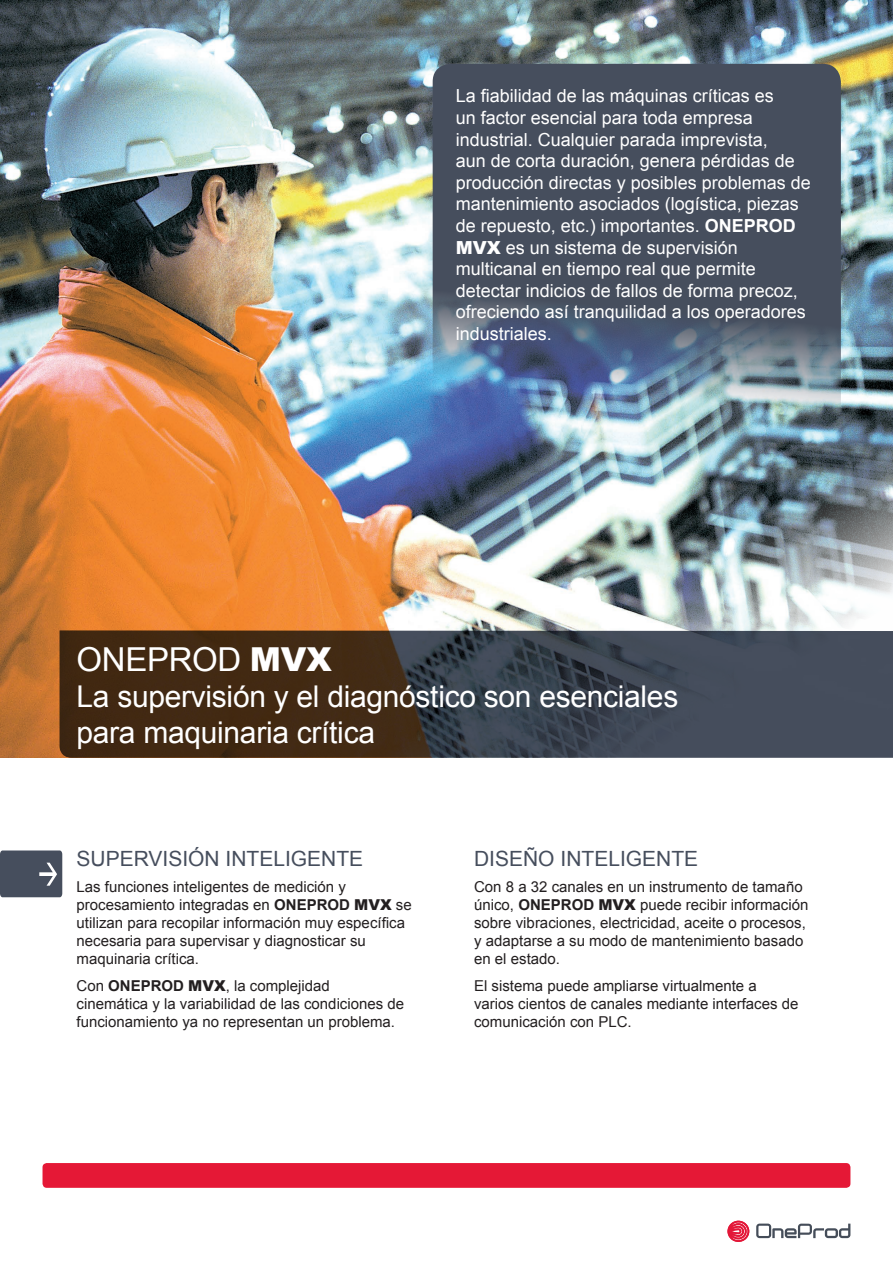
<style>
.page{position:relative;width:893px;height:1263px;background:#fff}
.page>*{position:absolute;margin:0;border:0;box-sizing:border-box;transform-origin:0 0}
.t1{font:33px "Arial";letter-spacing:-.01em;color:#fff}
.t2{font:30px/36px "Arial";letter-spacing:-.01em;color:#fff}
.TXT_courant{font:21px "Arial";color:#464e5d}
.TXT_courant-2{font:18px/21.6px "Arial";color:#fff}
.TXT_courant-3{font:15px/18px "Arial";color:#231f20}
.s1{font-weight:700}
.s2{font-weight:900}
</style>
<div class="page">
<hr style="left:892px;top:757px;width:1px;height:506px;background:#464e5d">
<div style="left:43px;top:1163px;width:807px;height:25px;background:#e51836;border-radius:4px"></div>
<svg style="left:727px;top:1221px;width:22px;height:21px"></svg>
<svg style="left:756px;top:1223px;width:94px;height:15px"></svg>
<img style="left:0;top:0;width:893px;height:758px">
<svg style="left:59px;top:630px;width:834px;height:128px;background:#413b39"></svg>
<svg style="left:0;top:850px;width:62px;height:47px;background:#505765"></svg>
<svg style="left:433px;top:64px;width:408px;height:379px;background:#536173"></svg>
<p class="TXT_courant-2" style="left:456px;top:85px;width:357px">La fiabilidad de las máquinas críticas es<br>un factor esencial para toda empresa industrial. Cualquier parada imprevista,<br>aun de corta duración, genera pérdidas de producción directas y posibles problemas de mantenimiento asociados (logística, piezas de repuesto, etc.) importantes. <span class="s1">ONEPROD </span><span class="s2">MVX</span> es un sistema de supervisión multicanal en tiempo real que permite detectar indicios de fallos de forma precoz, ofreciendo así tranquilidad a los operadores industriales.</p>
<p class="t1" style="left:77px;top:637px;width:257px">ONEPROD <span class="s2">MVX</span></p>
<p class="t2" style="left:77px;top:678px;width:603px">La supervisión y el diagnóstico son esenciales para maquinaria crítica</p>
<p class="TXT_courant" style="left:77px;top:845px;width:288px">SUPERVISIÓN INTELIGENTE</p>
<p class="TXT_courant-3" style="left:77px;top:878px;width:337px">Las funciones inteligentes de medición y procesamiento integradas en <span class="s1">ONEPROD</span> <span class="s2">MVX</span> se utilizan para recopilar información muy específica necesaria para supervisar y diagnosticar su maquinaria crítica.</p>
<p class="TXT_courant-3" style="left:77px;top:977px;width:329px">Con <span class="s1">ONEPROD</span> <span class="s2">MVX</span>, la complejidad cinemática y la variabilidad de las condiciones de funcionamiento ya no representan un problema.</p>
<p class="TXT_courant" style="left:474px;top:845px;width:226px">DISEÑO INTELIGENTE</p>
<p class="TXT_courant-3" style="left:474px;top:878px;width:336px">Con 8 a 32 canales en un instrumento de tamaño único, <span class="s1">ONEPROD</span> <span class="s2">MVX</span> puede recibir información sobre vibraciones, electricidad, aceite o procesos, y adaptarse a su modo de mantenimiento basado en el estado.</p>
<p class="TXT_courant-3" style="left:474px;top:977px;width:326px">El sistema puede ampliarse virtualmente a varios cientos de canales mediante interfaces de comunicación con PLC.</p>
</div>
